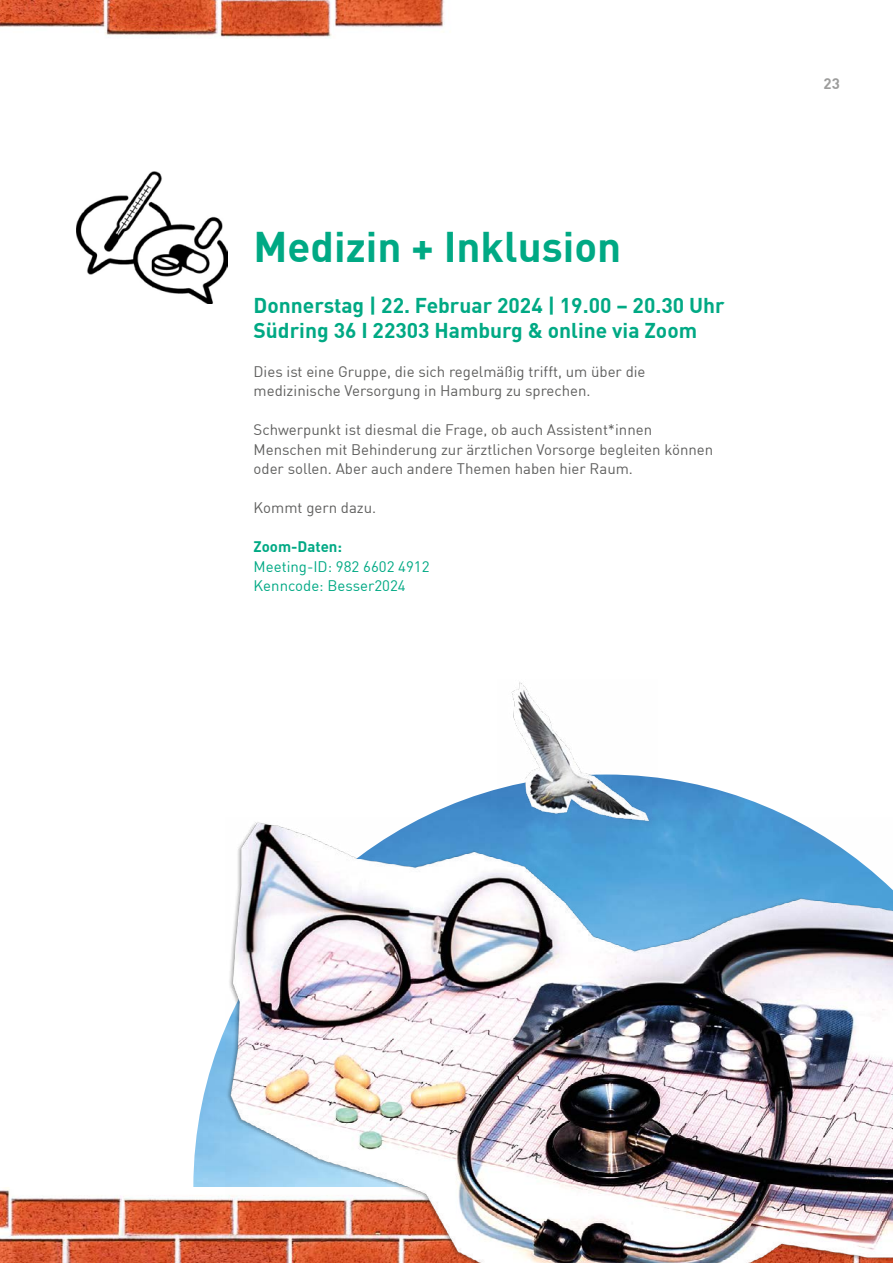
<style>
.page{position:relative;width:893px;height:1263px;background:#fff}
.page>*{position:absolute;margin:0;border:0;box-sizing:border-box;transform-origin:0 0}
.Überschriften_H2_Headline_LL{font:700 42px "DIN";color:#00a984}
.Überschriften_P_termine_Daten{font:700 21px "DIN";color:#00a984}
.Überschriften_P_Termine_FT{font:15px/19.5px "DIN";color:#60605f}
.Überschriften_P_Termine_FT_hervorhebung{font:15px "DIN";color:#00a984}
.Überschriften_H3_Termine_H3{font:700 15px "DIN";color:#00a984}
.t1{font:700 15px "DIN";color:#9d9d9c}
</style>
<div class="page">
<img style="left:193px;top:777px;width:596px;height:410px">
<img style="left:0;top:0;width:445px;height:38px">
<img style="left:0;top:1187px;width:226px;height:76px">
<img style="left:77px;top:171px;width:151px;height:132px">
<img style="left:497px;top:682px;width:161px;height:135px">
<img style="left:226px;top:817px;width:667px;height:446px">
<h2 class="Überschriften_H2_Headline_LL" style="left:254px;top:219px;width:369px">Medizin + Inklusion</h2>
<p class="Überschriften_P_termine_Daten" style="left:254px;top:291px;width:473px">Donnerstag | 22. Februar 2024 | 19.00 – 20.30 Uhr</p>
<p class="Überschriften_P_termine_Daten" style="left:254px;top:316px;width:445px">Südring 36 I 22303 Hamburg &amp; online via Zoom</p>
<p class="Überschriften_P_Termine_FT" style="left:254px;top:361px;width:394px">Dies ist eine Gruppe, die sich regelmäßig trifft, um über die medizinische Versorgung in Hamburg zu sprechen.</p>
<p class="Überschriften_P_Termine_FT" style="left:254px;top:420px;width:461px">Schwerpunkt ist diesmal die Frage, ob auch Assistent*innen<br>Menschen mit Behinderung zur ärztlichen Vorsorge begleiten können oder sollen. Aber auch andere Themen haben hier Raum.</p>
<p class="Überschriften_P_Termine_FT" style="left:254px;top:498px;width:124px">Kommt gern dazu.</p>
<h3 class="Überschriften_H3_Termine_H3" style="left:254px;top:537px;width:90px">Zoom-Daten:</h3>
<p class="Überschriften_P_Termine_FT_hervorhebung" style="left:254px;top:557px;width:177px">Meeting-ID: 982 6602 4912</p>
<p class="Überschriften_P_Termine_FT_hervorhebung" style="left:254px;top:576px;width:154px">Kenncode: Besser2024</p>
<p class="t1" style="left:823px;top:74px;width:18px">23</p>
</div>
